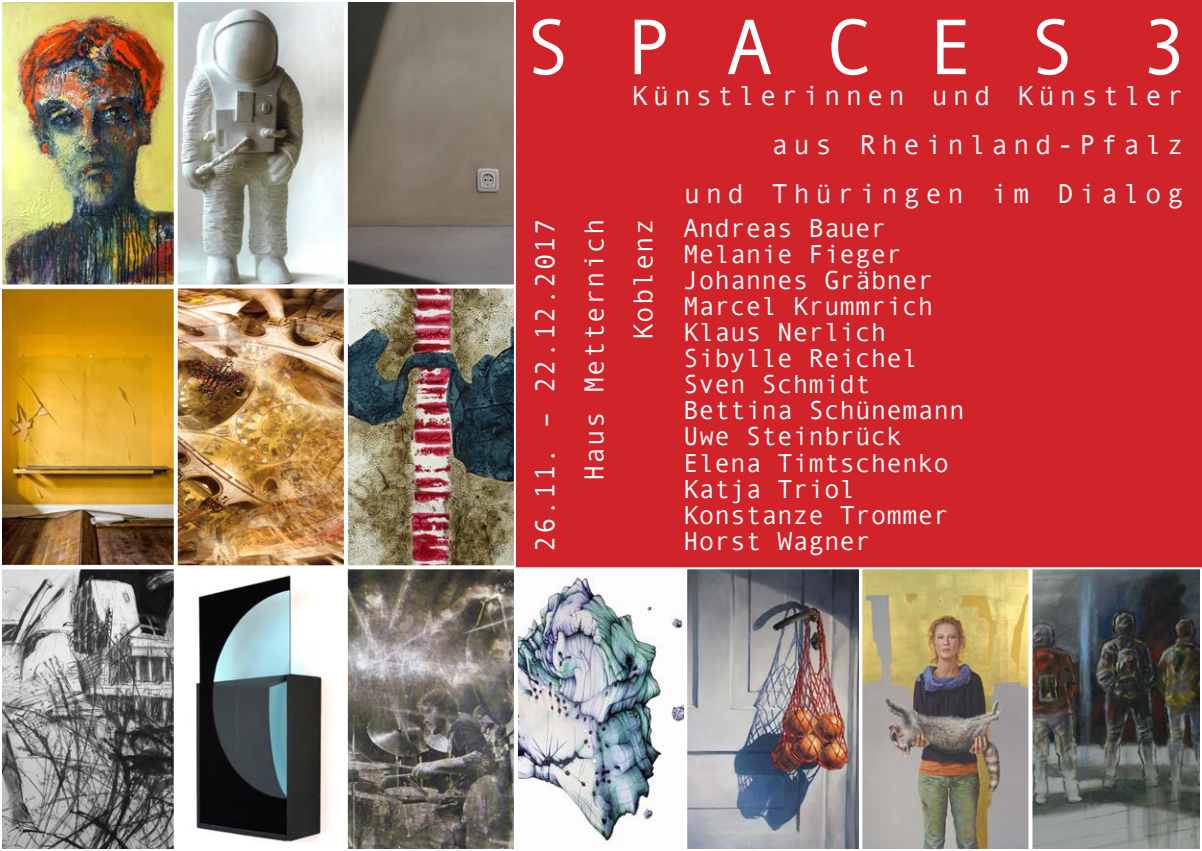
<style>
.page{position:relative;width:1202px;height:851px;background:#fff}
.page>*{position:absolute;margin:0;border:0;box-sizing:border-box;transform-origin:0 0}
.t1{font:79px "Andale Mono";letter-spacing:.68em;color:#fff}
.t2{font:27.4px/49px "Andale Mono";letter-spacing:.2em;color:#fff;text-align:right}
.t3{font:27.4px/49px "Andale Mono";letter-spacing:.04em;color:#fff;text-align:right}
.t4{font:26px/26px "Andale Mono";color:#fff}
</style>
<div class="page">
<div style="left:516px;top:0;width:686px;height:567px;background:#d1232a"></div>
<img style="left:3px;top:3px;width:170px;height:280px">
<div style="left:0;top:0;width:176px;height:286px;border:2px solid #fff"></div>
<img style="left:3px;top:289px;width:170px;height:275px">
<div style="left:0;top:286px;width:176px;height:281px;border:2px solid #fff"></div>
<img style="left:3px;top:570px;width:170px;height:277px">
<div style="left:0;top:567px;width:176px;height:283px;border:2px solid #fff"></div>
<img style="left:179px;top:3px;width:164px;height:280px">
<div style="left:176px;top:0;width:170px;height:286px;border:2px solid #fff"></div>
<img style="left:179px;top:289px;width:164px;height:275px">
<div style="left:176px;top:286px;width:170px;height:281px;border:2px solid #fff"></div>
<img style="left:196px;top:575px;width:135px;height:268px">
<img style="left:349px;top:3px;width:164px;height:280px">
<div style="left:346px;top:0;width:170px;height:286px;border:2px solid #fff"></div>
<img style="left:349px;top:289px;width:164px;height:275px">
<div style="left:346px;top:286px;width:170px;height:281px;border:2px solid #fff"></div>
<img style="left:349px;top:570px;width:164px;height:277px">
<div style="left:346px;top:567px;width:170px;height:283px;border:2px solid #fff"></div>
<img style="left:863px;top:570px;width:164px;height:277px">
<div style="left:860px;top:567px;width:170px;height:283px;border:2px solid #fff"></div>
<img style="left:519px;top:576px;width:164px;height:268px">
<div style="left:516px;top:567px;width:170px;height:283px;border:2px solid #fff"></div>
<img style="left:1033px;top:570px;width:166px;height:277px">
<div style="left:1030px;top:567px;width:172px;height:283px;border:2px solid #fff"></div>
<img style="left:688px;top:570px;width:170px;height:277px">
<div style="left:685px;top:567px;width:176px;height:283px;border:2px solid #fff"></div>
<h1 class="t1" style="left:524px;top:2px;width:666px">SPACES 3</h1>
<p class="t2" style="left:631px;top:71px;width:553px">Künstlerinnen und Künstler aus Rheinland-Pfalz<br>und Thüringen im Dialog</p>
<p class="t3" style="left:521px;top:551px;width:334px;rotate:-90deg">26.11. – 22.12.2017<br>Haus Metternich<br>Koblenz</p>
<p class="t4" style="left:683px;top:215px;width:283px">Andreas Bauer<br>Melanie Fieger<br>Johannes Gräbner<br>Marcel Krummrich<br>Klaus Nerlich<br>Sibylle Reichel<br>Sven Schmidt<br>Bettina Schünemann<br>Uwe Steinbrück<br>Elena Timtschenko<br>Katja Triol<br>Konstanze Trommer<br>Horst Wagner</p>
</div>
